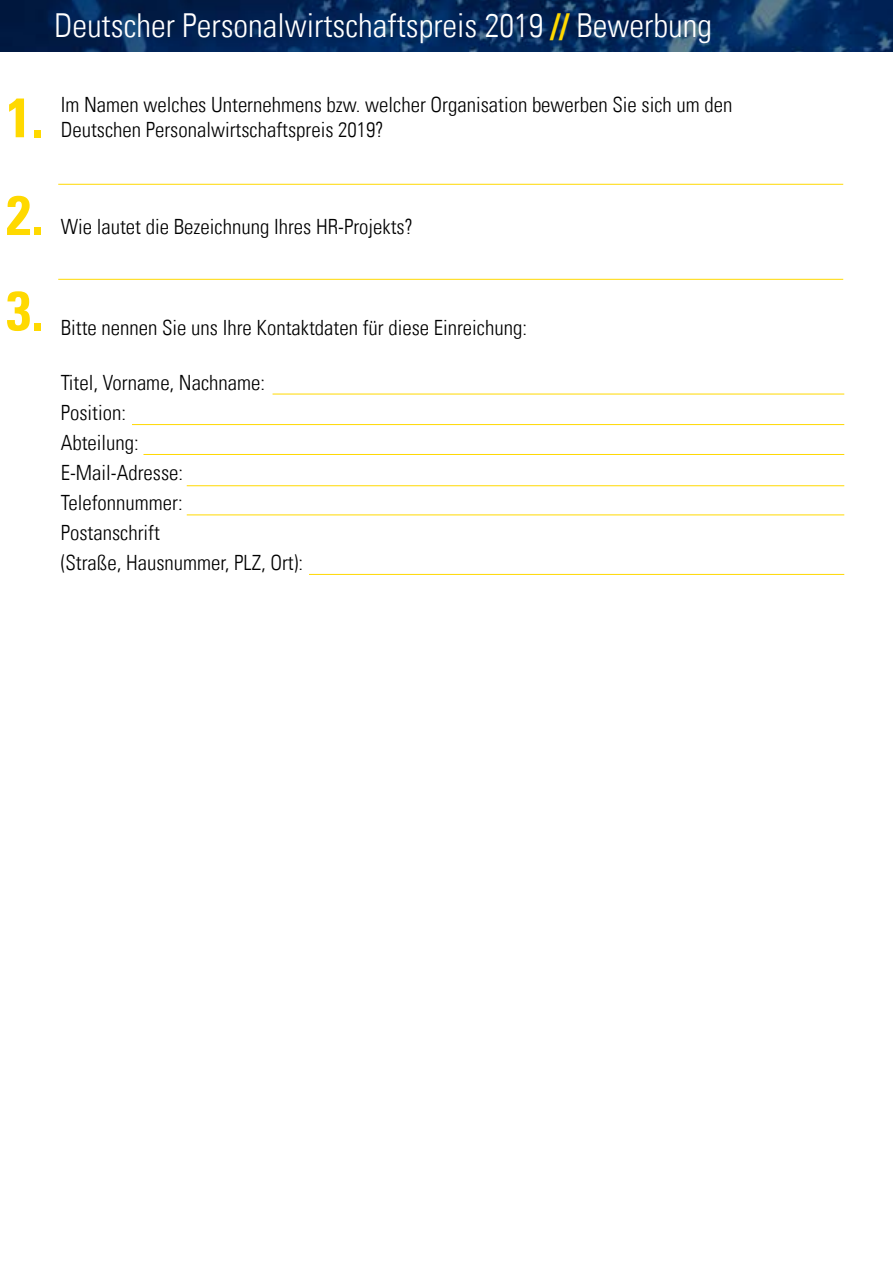
<style>
.page{position:relative;width:893px;height:1263px;background:#fff}
.page>*{position:absolute;margin:0;border:0;box-sizing:border-box;transform-origin:0 0}
.t1{font:700 condensed 55.5px/96.6px "Univers LT";color:#ffd900;text-align:justify}
.t2{font:300 condensed 33px "Univers LT";color:#fff}
.t3{font:300 condensed 21px/30px "Univers LT";color:#000}
.s1{font-weight:700;color:#ffd900}
</style>
<div class="page">
<hr style="left:58px;top:184px;width:785px;height:1px;background:#ffd900">
<hr style="left:58px;top:279px;width:785px;height:1px;background:#ffd900">
<hr style="left:273px;top:394px;width:571px;height:1px;background:#ffd900">
<hr style="left:132px;top:424px;width:712px;height:1px;background:#ffd900">
<hr style="left:143px;top:454px;width:701px;height:1px;background:#ffd900">
<hr style="left:187px;top:485px;width:657px;height:1px;background:#ffd900">
<hr style="left:187px;top:514px;width:657px;height:1px;background:#ffd900">
<hr style="left:309px;top:574px;width:535px;height:1px;background:#ffd900">
<img style="left:0;top:0;width:893px;height:52px">
<h2 class="t2" style="left:54px;top:6px;width:659px">Deutscher Personalwirtschaftspreis 2019 <span class="s1">//</span> Bewerbung</h2>
<h1 class="t1" style="left:6px;top:69px;width:38px">1.<br>2.<br>3.</h1>
<p class="t3" style="left:61px;top:92px;width:673px;line-height:25.2px">Im Namen welches Unternehmens bzw. welcher Organisation bewerben Sie sich um den<br>Deutschen Personalwirtschaftspreis 2019?</p>
<p class="t3" style="left:61px;top:212px;width:354px">Wie lautet die Bezeichnung Ihres HR-Projekts?</p>
<p class="t3" style="left:61px;top:313px;width:468px">Bitte nennen Sie uns Ihre Kontaktdaten für diese Einreichung:</p>
<p class="t3" style="left:61px;top:368px;width:244px">Titel, Vorname, Nachname:<br>Position:<br>Abteilung:<br>E-Mail-Adresse:<br>Telefonnummer:<br>Postanschrift<br>(Straße, Hausnummer, PLZ, Ort):</p>
</div>
